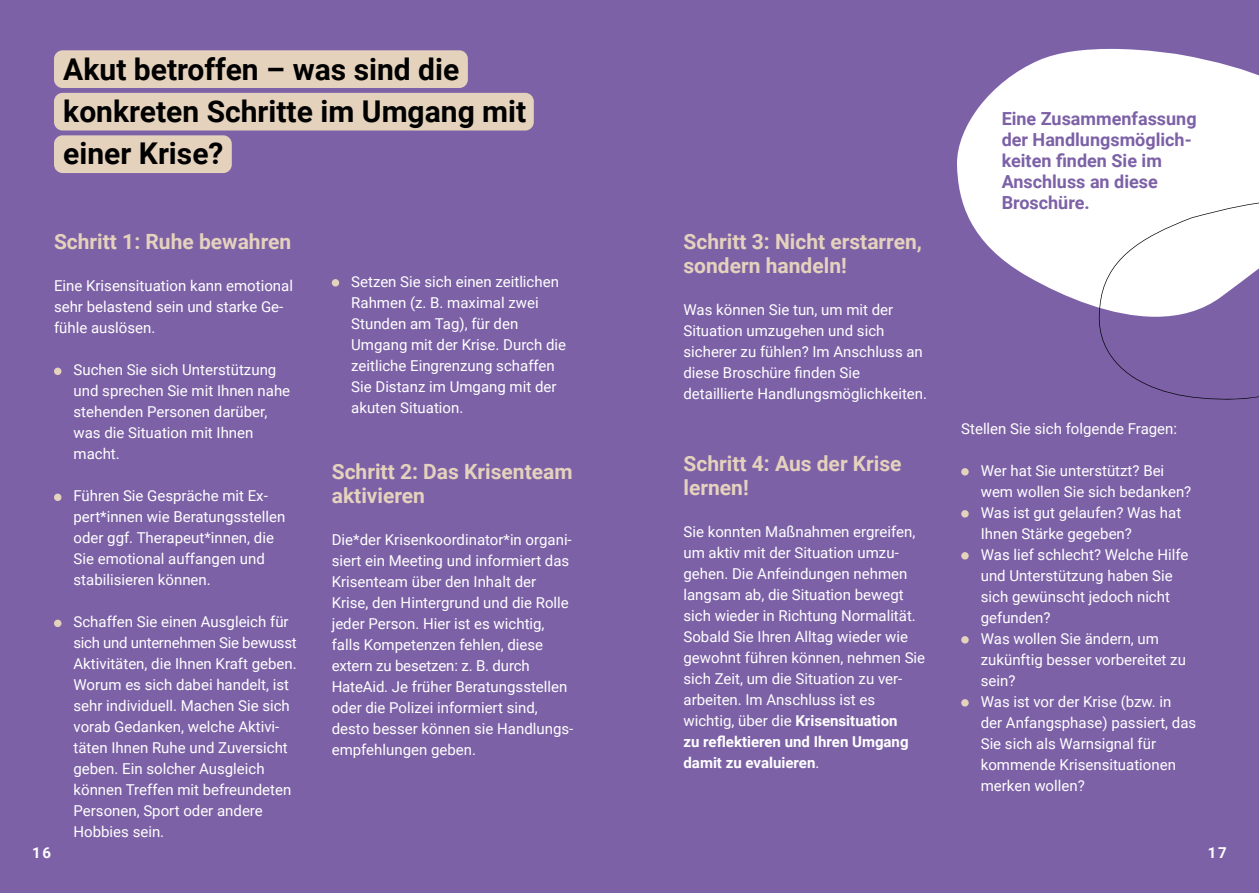
<style>
.page{position:relative;width:1259px;height:893px;background:#7c61a7}
.page>*{position:absolute;margin:0;border:0;box-sizing:border-box;transform-origin:0 0}
.t1{font:700 30px/42px "Roboto";color:#000}
.t2{font:700 21px/24px "Roboto";color:#e5d2bd}
.t3{font:700 18px/21px "Roboto";color:#7c61a7}
.t4{font:15px/21px "Roboto";color:#fff}
.t5{font:700 15px "Roboto";color:#fff}
.s1{font-weight:700}
</style>
<div class="page">
<div style="left:54px;top:50px;width:414px;height:38px;background:#e5d2bd;border-radius:9px"></div>
<div style="left:54px;top:368px;width:7px;height:7px;background:#e5d2bd;border-radius:50%"></div>
<div style="left:54px;top:494px;width:7px;height:7px;background:#e5d2bd;border-radius:50%"></div>
<div style="left:54px;top:620px;width:7px;height:7px;background:#e5d2bd;border-radius:50%"></div>
<div style="left:332px;top:279px;width:7px;height:8px;background:#e5d2bd;border-radius:50%"></div>
<div style="left:961px;top:468px;width:7px;height:8px;background:#e5d2bd;border-radius:50%"></div>
<div style="left:961px;top:510px;width:7px;height:8px;background:#e5d2bd;border-radius:50%"></div>
<div style="left:961px;top:552px;width:7px;height:8px;background:#e5d2bd;border-radius:50%"></div>
<div style="left:961px;top:636px;width:7px;height:8px;background:#e5d2bd;border-radius:50%"></div>
<div style="left:961px;top:699px;width:7px;height:8px;background:#e5d2bd;border-radius:50%"></div>
<svg style="left:957px;top:49px;width:302px;height:258px;fill:#fff"></svg>
<div style="left:54px;top:93px;width:480px;height:38px;background:#e5d2bd;border-radius:9px"></div>
<div style="left:54px;top:135px;width:178px;height:38px;background:#e5d2bd;border-radius:9px"></div>
<svg style="left:1096px;top:199px;width:163px;height:201px"></svg>
<h1 class="t1" style="left:63px;top:47px;width:464px">Akut betroffen – was sind die konkreten Schritte im Umgang mit einer Krise?</h1>
<h2 class="t2" style="left:54px;top:229px;width:239px">Schritt 1: Ruhe bewahren</h2>
<p class="t4" style="left:54px;top:275px;width:240px">Eine Krisensituation kann emotional sehr belastend sein und starke Ge&shy;fühle auslösen.</p>
<p class="t4" style="left:74px;top:359px;width:218px">Suchen Sie sich Unterstützung und sprechen Sie mit Ihnen nahe stehenden Personen darüber, was die Situation mit Ihnen macht.</p>
<p class="t4" style="left:74px;top:485px;width:213px">Führen Sie Gespräche mit Ex&shy;pert*innen wie Beratungsstellen oder ggf. Therapeut*innen, die<br>Sie emotional auffangen und stabilisieren können.</p>
<p class="t4" style="left:74px;top:611px;width:225px">Schaffen Sie einen Ausgleich für sich und unternehmen Sie bewusst<br>Aktivitäten, die Ihnen Kraft geben.<br>Worum es sich dabei handelt, ist sehr individuell. Machen Sie sich vorab Gedanken, welche Aktivi&shy;täten Ihnen Ruhe und Zuversicht geben. Ein solcher Ausgleich können Treffen mit befreundeten<br>Personen, Sport oder andere<br>Hobbies sein.</p>
<p class="t4" style="left:351px;top:270px;width:216px">Setzen Sie sich einen zeitlichen<br>Rahmen (z. B. maximal zwei<br>Stunden am Tag), für den<br>Umgang mit der Krise. Durch die zeitliche Eingrenzung schaffen<br>Sie Distanz im Umgang mit der akuten Situation.</p>
<h2 class="t2" style="left:332px;top:458px;width:242px">Schritt 2: Das Krisenteam aktivieren</h2>
<p class="t4" style="left:332px;top:528px;width:243px">Die*der Krisenkoordinator*in organi&shy;siert ein Meeting und informiert das Krisenteam über den Inhalt der Krise, den Hintergrund und die Rolle jeder Person. Hier ist es wichtig, falls Kompetenzen fehlen, diese extern zu besetzen: z. B. durch HateAid. Je früher Beratungsstellen oder die Polizei informiert sind, desto besser können sie Handlungs&shy;empfehlungen geben.</p>
<h2 class="t2" style="left:683px;top:229px;width:240px">Schritt 3: Nicht erstarren, sondern handeln!</h2>
<p class="t4" style="left:683px;top:299px;width:245px">Was können Sie tun, um mit der<br>Situation umzugehen und sich sicherer zu fühlen? Im Anschluss an diese Broschüre finden Sie detaillierte Handlungsmöglichkeiten.</p>
<h2 class="t2" style="left:683px;top:451px;width:220px">Schritt 4: Aus der Krise lernen!</h2>
<p class="t4" style="left:683px;top:521px;width:243px">Sie konnten Maßnahmen ergreifen, um aktiv mit der Situation umzu&shy;gehen. Die Anfeindungen nehmen langsam ab, die Situation bewegt sich wieder in Richtung Normalität.<br>Sobald Sie Ihren Alltag wieder wie gewohnt führen können, nehmen Sie sich Zeit, um die Situation zu ver&shy;arbeiten. Im Anschluss ist es wichtig, über die <span class="s1">Krisensituation<br>zu reflektieren und Ihren Umgang damit zu evaluieren</span>.</p>
<p class="t3" style="left:1001px;top:107px;width:196px">Eine Zusammenfassung der Handlungsmöglich&shy;keiten finden Sie im<br>Anschluss an diese<br>Broschüre.</p>
<p class="t4" style="left:961px;top:417px;width:217px">Stellen Sie sich folgende Fragen:</p>
<p class="t4" style="left:980px;top:459px;width:217px">Wer hat Sie unterstützt? Bei wem wollen Sie sich bedanken?<br>Was ist gut gelaufen? Was hat<br>Ihnen Stärke gegeben?<br>Was lief schlecht? Welche Hilfe und Unterstützung haben Sie sich gewünscht jedoch nicht gefunden?<br>Was wollen Sie ändern, um zukünftig besser vorbereitet zu sein?<br>Was ist vor der Krise (bzw. in der Anfangsphase) passiert, das<br>Sie sich als Warnsignal für kommende Krisensituationen merken wollen?</p>
<p class="t5" style="left:32px;top:842px;width:21px">16</p>
<p class="t5" style="left:1207px;top:842px;width:21px">17</p>
</div>
